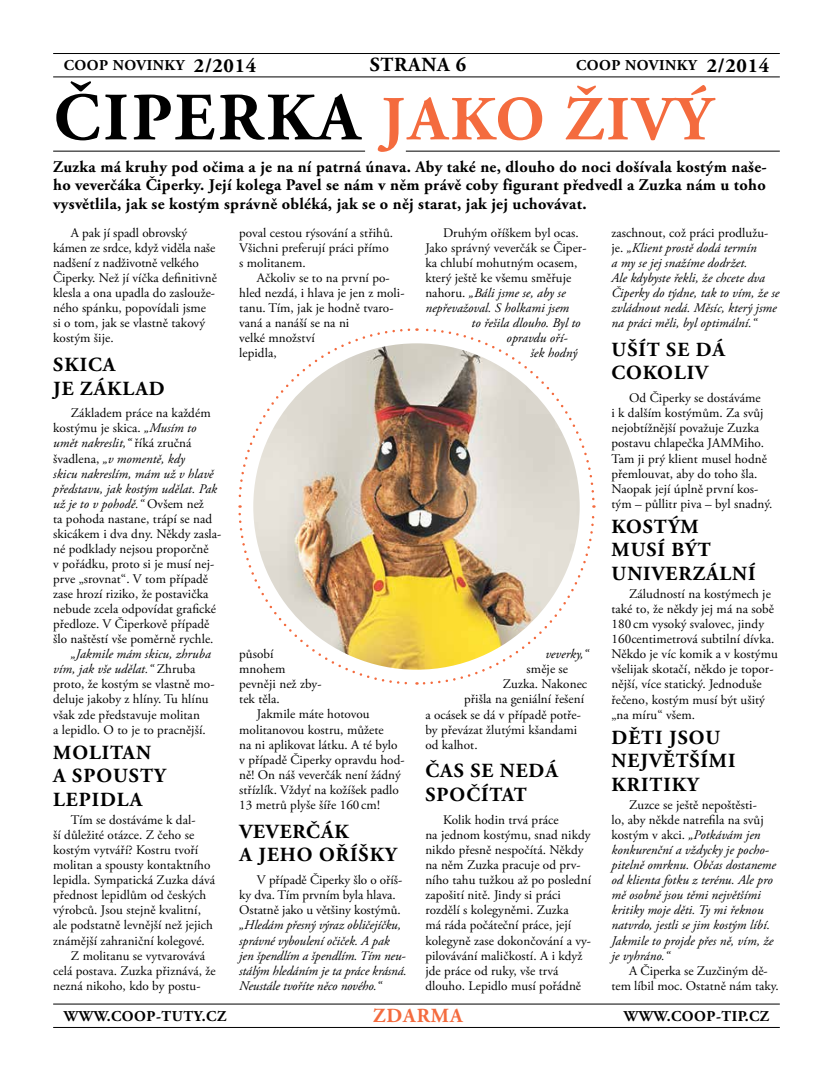
<style>
.page{position:relative;width:833px;height:1081px;background:#fff}
.page>*{position:absolute;margin:0;border:0;box-sizing:border-box;transform-origin:0 0}
.t1{font:700 62.5px "Adobe Garamond Pro";letter-spacing:.09em;color:#f46b3e}
.t2{font:700 20px/23.8px "Adobe Garamond Pro";letter-spacing:.05em;color:#000}
.t3{font:700 20px "Adobe Garamond Pro";letter-spacing:.05em;color:#f46b3e}
.t4{font:700 16.25px/18.8px "Adobe Garamond Pro";letter-spacing:.02em;color:#000;text-align:justify}
.t5{font:700 15px "Adobe Garamond Pro";letter-spacing:.035em;color:#000}
.t6{font:13.12px/15px "Adobe Garamond Pro";letter-spacing:.005em;color:#000}
.t7{font:italic 13.12px/15px "Adobe Garamond Pro";letter-spacing:.005em;color:#000}
.s1{font-size:20px}
.s2{font-size:67.5px;color:#000}
.s3{font-style:italic}
.s4{font-style:normal}
</style>
<div class="page">
<hr style="left:53px;top:77px;width:727px;height:1px;background:#000">
<hr style="left:53px;top:53px;width:727px;height:1px;background:#000">
<hr style="left:53px;top:1027px;width:727px;height:1px;background:#000">
<hr style="left:53px;top:1003px;width:727px;height:1px;background:#000">
<hr style="left:53px;top:151px;width:312px;height:1px;background:#000">
<hr style="left:406px;top:151px;width:374px;height:1px;background:#000">
<svg style="left:238px;top:328px;width:358px;height:357px"></svg>
<img style="left:253px;top:343px;width:326px;height:327px;border-radius:163px">
<p class="t5" style="left:64px;top:57px;width:194px">COOP NOVINKY <span class="s1">2/2014</span></p>
<h2 class="t2" style="left:370px;top:54px;width:98px">STRANA 6</h2>
<p class="t5" style="left:576px;top:57px;width:195px">COOP NOVINKY <span class="s1">2/2014</span></p>
<h1 class="t1" style="left:54px;top:83px;width:653px"><span class="s2">Čiperka</span> jako živý</h1>
<p class="t4" style="left:53px;top:157px;width:715px">Zuzka má kruhy pod očima a je na ní patrná únava. Aby také ne, dlouho do noci došívala kostým naše&shy;ho veverčáka Čiperky. Její kolega Pavel se nám v něm právě coby figurant předvedl a Zuzka nám u toho vysvětlila, jak se kostým správně obléká, jak se o něj starat, jak jej uchovávat.</p>
<p class="t6" style="left:53px;top:225px;width:165px;text-indent:18px">A pak jí spadl obrovský kámen ze srdce, když viděla naše nadšení z nadživotně velkého<br>Čiperky. Než jí víčka definitivně klesla a ona upadla do zaslouže&shy;ného spánku, popovídali jsme si o tom, jak se vlastně takový kostým šije.</p>
<h2 class="t2" style="left:53px;top:353px;width:13px">Skic</h2>
<h2 class="t2" style="left:53px;top:353px;width:108px;text-align:center">a<br>je základ</h2>
<p class="t6" style="left:53px;top:406px;width:170px;text-indent:18px">Základem práce na každém kostýmu je skica. <span class="s3">„Musím to umět nakreslit,“</span> říká zručná švadlena, <span class="s3">„v momentě, kdy<br>skicu nakreslím, mám už v hlavě představu, jak kostým udělat. Pak už je to v pohodě.“</span> Ovšem než<br>ta pohoda nastane, trápí se nad skicákem i dva dny. Někdy zasla&shy;né podklady nejsou proporčně<br>v pořádku, proto si je musí nej&shy;prve „srovnat“. V tom případě zase hrozí riziko, že postavička nebude zcela odpovídat grafické předloze. V Čiperkově případě šlo naštěstí vše poměrně rychle.</p>
<p class="t6" style="left:53px;top:647px;width:163px;text-indent:18px"><span class="s3">„Jakmile mám skicu, zhruba vím, jak vše udělat.“</span> Zhruba proto, že kostým se vlastně mo&shy;deluje jakoby z hlíny. Tu hlínu však zde představuje molitan<br>a lepidlo. O to je to pracnější.</p>
<h2 class="t2" style="left:53px;top:741px;width:114px">Molitan<br>a spousty lepidl</h2>
<h2 class="t2" style="left:130px;top:788px;width:14px">a</h2>
<p class="t6" style="left:71px;top:813px;width:126px">Tím se dostáváme k dal-</p>
<p class="t6" style="left:53px;top:828px;width:143px">ší důležité otázce. Z čeho se</p>
<p class="t6" style="left:53px;top:843px;width:147px">kostým vytváří? Kostru tvoří</p>
<p class="t6" style="left:53px;top:858px;width:159px">molitan a spousty kontaktního</p>
<p class="t6" style="left:53px;top:873px;width:163px">lepidla. Sympatická Zuzka dává</p>
<p class="t6" style="left:53px;top:888px;width:155px">přednost lepidlům od českých</p>
<p class="t6" style="left:53px;top:903px;width:149px">výrobců. Jsou stejně kvalitní,</p>
<p class="t6" style="left:53px;top:918px;width:161px">ale podstatně levnější než jejich</p>
<p class="t6" style="left:53px;top:933px;width:153px">známější zahraniční kolegové.</p>
<p class="t6" style="left:71px;top:948px;width:136px">Z molitanu se vytvarovává</p>
<p class="t6" style="left:53px;top:963px;width:164px">celá postava. Zuzka přiznává, že</p>
<p class="t6" style="left:53px;top:978px;width:149px">nezná nikoho, kdo by postu-</p>
<p class="t6" style="left:239px;top:225px;width:155px">poval cestou rýsování a střihů.<br>Všichni preferují práci přímo s molitanem.</p>
<p class="t6" style="left:239px;top:270px;width:167px;text-indent:18px">Ačkoliv se to na první po&shy;hled nezdá, i hlava je jen z moli&shy;tanu. Tím, jak je hodně tvaro&shy;vaná a nanáší se na ni<br>velké množství<br>lepidla,</p>
<p class="t6" style="left:239px;top:647px;width:84px">působí mnohem pevněji než zby&shy;tek těla.</p>
<p class="t6" style="left:239px;top:707px;width:167px;text-indent:18px">Jakmile máte hotovou molitanovou kostru, můžete<br>na ni aplikovat látku. A té bylo v případě Čiperky opravdu hod&shy;ně! On náš veverčák není žádný střízlík. Vždyť na kožíšek padlo<br>13 metrů plyše šíře 160 cm!</p>
<h2 class="t2" style="left:239px;top:820px;width:159px">Veverčák<br>a jeho oříšky</h2>
<p class="t6" style="left:239px;top:873px;width:164px;text-indent:18px">V případě Čiperky šlo o oříš&shy;ky dva. Tím prvním byla hlava.<br>Ostatně jako u většiny kostýmů.</p>
<p class="t7" style="left:239px;top:918px;width:168px">„Hledám přesný výraz obličejíčku, správné vyboulení očiček. A pak jen špendlím a špendlím. Tím neu&shy;stálým hledáním je ta práce krásná.<br>Neustále tvoříte něco nového.“</p>
<p class="t6" style="left:425px;top:225px;width:163px;text-indent:18px">Druhým oříškem byl ocas.<br>Jako správný veverčák se Čiper&shy;ka chlubí mohutným ocasem, který ještě ke všemu směřuje nahoru. <span class="s3">„Báli jsme se, aby se nepřevažoval. S holkami jsem</span></p>
<p class="t7" style="left:471px;top:316px;width:110px">to řešila dlouho. Byl to</p>
<p class="t7" style="left:506px;top:331px;width:63px">opravdu oří-</p>
<p class="t7" style="left:530px;top:346px;width:48px">šek hodný</p>
<p class="t7" style="left:545px;top:647px;width:45px">veverky,“</p>
<p class="t6" style="left:526px;top:662px;width:43px">směje se</p>
<p class="t6" style="left:503px;top:677px;width:86px">Zuzka. Nakonec</p>
<p class="t6" style="left:464px;top:692px;width:122px">přišla na geniální řešení</p>
<p class="t6" style="left:425px;top:707px;width:157px">a ocásek se dá v případě potře-</p>
<p class="t6" style="left:425px;top:722px;width:153px">by převázat žlutými kšandami</p>
<p class="t6" style="left:425px;top:737px;width:54px">od kalhot.</p>
<h2 class="t2" style="left:425px;top:759px;width:134px">Čas se nedá spočítat</h2>
<p class="t6" style="left:425px;top:813px;width:167px;text-indent:18px">Kolik hodin trvá práce<br>na jednom kostýmu, snad nikdy nikdo přesně nespočítá. Někdy na něm Zuzka pracuje od prv&shy;ního tahu tužkou až po poslední zapošití nitě. Jindy si práci rozdělí s kolegyněmi. Zuzka<br>má ráda počáteční práce, její kolegyně zase dokončování a vy&shy;pilovávání maličkostí. A i když jde práce od ruky, vše trvá dlouho. Lepidlo musí pořádně</p>
<p class="t7" style="left:611px;top:225px;width:169px"><span class="s4">zaschnout, což práci prodlužu&shy;je.</span> „Klient prostě dodá termín<br>a my se jej snažíme dodržet.<br>Ale kdybyste řekli, že chcete dva<br>Čiperky do týdne, tak to vím, že se zvládnout nedá. Měsíc, který jsme na práci měli, byl optimální.“</p>
<h2 class="t2" style="left:611px;top:338px;width:115px">Ušít se dá cokoliv</h2>
<p class="t6" style="left:611px;top:391px;width:162px;text-indent:18px">Od Čiperky se dostáváme<br>i k dalším kostýmům. Za svůj nejobtížnější považuje Zuzka postavu chlapečka JAMMiho.<br>Tam ji prý klient musel hodně přemlouvat, aby do toho šla.<br>Naopak její úplně první kos&shy;tým – půllitr piva – byl snadný.</p>
<h2 class="t2" style="left:611px;top:515px;width:146px">Kostým musí být univerzáln í</h2>
<p class="t6" style="left:611px;top:587px;width:168px;text-indent:18px">Záludností na kostýmech je také to, že někdy jej má na sobě<br>180 cm vysoký svalovec, jindy<br>160centimetrová subtilní dívka.<br>Někdo je víc komik a v kostýmu všelijak skotačí, někdo je topor&shy;nější, více statický. Jednoduše řečeno, kostým musí být ušitý „na míru“ všem.</p>
<h2 class="t2" style="left:611px;top:726px;width:29px">Děti</h2>
<h2 class="t2" style="left:611px;top:726px;width:110px;text-indent:57px">jsou největš</h2>
<h2 class="t2" style="left:700px;top:749px;width:35px">ími</h2>
<h2 class="t2" style="left:611px;top:773px;width:42px">kritik</h2>
<h2 class="t2" style="left:687px;top:773px;width:13px">y</h2>
<p class="t7" style="left:611px;top:797px;width:166px;text-indent:18px"><span class="s4">Zuzce se ještě nepoštěsti-<br>lo, aby někde natrefila na svůj kostým v akci.</span> „Potkávám jen konkurenční a vždycky je pocho&shy;pitelně omrknu. Občas dostaneme od klienta fotku z terénu. Ale pro mě osobně jsou těmi největšími kritiky moje děti. Ty mi řeknou natvrdo, jestli se jim kostým líbí.<br>Jakmile to projde přes ně, vím, že je vyhráno.“</p>
<p class="t6" style="left:611px;top:963px;width:169px;text-align:center">A Čiperka se Zuzčiným dě-<br>tem líbil moc. Ostatně nám taky.</p>
<p class="t5" style="left:64px;top:1007px;width:164px">WWW.COOP-TUTY.CZ</p>
<h2 class="t3" style="left:373px;top:1004px;width:91px">zdarma</h2>
<p class="t5" style="left:624px;top:1007px;width:147px">WWW.COOP-TIP.CZ</p>
</div>
